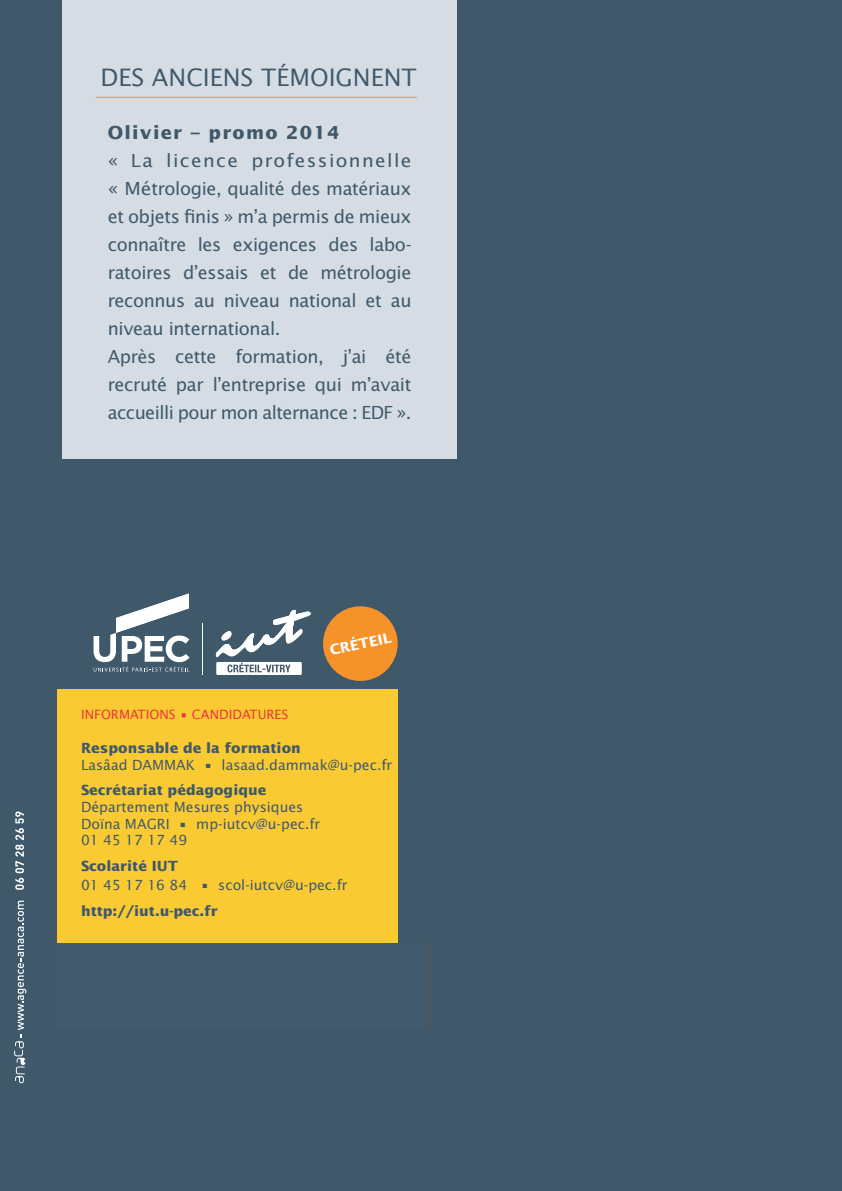
<style>
.page{position:relative;width:842px;height:1191px;background:#3f596b}
.page>*{position:absolute;margin:0;border:0;box-sizing:border-box;transform-origin:0 0}
.t1{font:24px "Lucida Sans Std";color:#3f596b}
.t2{font:18px/28px "Lucida Sans Std";letter-spacing:-.02em;color:#3f596b;scale:1.06 1}
.t3{font:700 18px "Lucida Sans Std";letter-spacing:.07em;color:#3f596b}
.t4{font:14px/16.8px "Lucida Sans Std";color:#3f596b}
.t5{font:700 14px "Lucida Sans Std";color:#3f596b}
.t6{font:700 14px "Lucida Sans";color:#fff}
.t7{font:12.8px "Lucida Sans Std";color:#ee2f3e}
</style>
<div class="page">
<hr style="left:202px;top:623px;width:1px;height:51px;background:#fff">
<svg style="left:94px;top:593px;width:95px;height:78px"></svg>
<svg style="left:215px;top:610px;width:96px;height:65px"></svg>
<div style="left:57px;top:689px;width:341px;height:339px;background:#faca32"></div>
<div style="left:323px;top:606px;width:75px;height:75px;background:#f6922a;border-radius:50%"></div>
<div style="left:62px;top:0;width:395px;height:459px;background:#d6dce3"></div>
<hr style="left:96px;top:97px;width:321px;height:1px;background:#f6922a">
<svg style="left:15px;top:877px;width:9px;height:11px"></svg>
<svg style="left:15px;top:868px;width:9px;height:5px"></svg>
<svg style="left:15px;top:811px;width:9px;height:60px"></svg>
<svg style="left:14px;top:900px;width:12px;height:183px"></svg>
<div style="left:57px;top:943px;width:372px;height:85px;background:#415b6c"></div>
<h1 class="t1" style="left:100px;top:64px;width:318px">DES ANCIENS TÉMOIGNENT</h1>
<p class="t3" style="left:108px;top:122px;width:233px">Olivier – promo 2014</p>
<p class="t2" style="left:108px;top:146px;width:288px">« La licence professionnelle « Métrologie, qualité des matériaux et objets finis » m’a permis de mieux connaître les exigences des labo&shy;ratoires d’essais et de métrologie reconnus au niveau national et au niveau international.<br>Après cette formation, j’ai été recruté par l’entreprise qui m’avait accueilli pour mon alternance : EDF ».</p>
<p class="t6" style="left:328px;top:642px;width:64px;rotate:-12deg">CRÉTEIL</p>
<p class="t7" style="left:81px;top:707px;width:209px">INFORMATIONS • CANDIDATURES</p>
<p class="t5" style="left:81px;top:740px;width:221px">Responsable de la formation</p>
<p class="t4" style="left:81px;top:756px;width:313px">Lasâad DAMMAK • lasaad.dammak@u-pec.fr</p>
<p class="t5" style="left:81px;top:782px;width:187px">Secrétariat pédagogique</p>
<p class="t4" style="left:81px;top:798px;width:241px">Département Mesures physiques<br>Doïna MAGRI • mp-iutcv@u-pec.fr<br>01 45 17 17 49</p>
<p class="t5" style="left:81px;top:857px;width:99px">Scolarité IUT</p>
<p class="t4" style="left:81px;top:877px;width:268px">01 45 17 16 84 • scol-iutcv@u-pec.fr</p>
<p class="t5" style="left:81px;top:902px;width:138px">http://iut.u-pec.fr</p>
</div>
